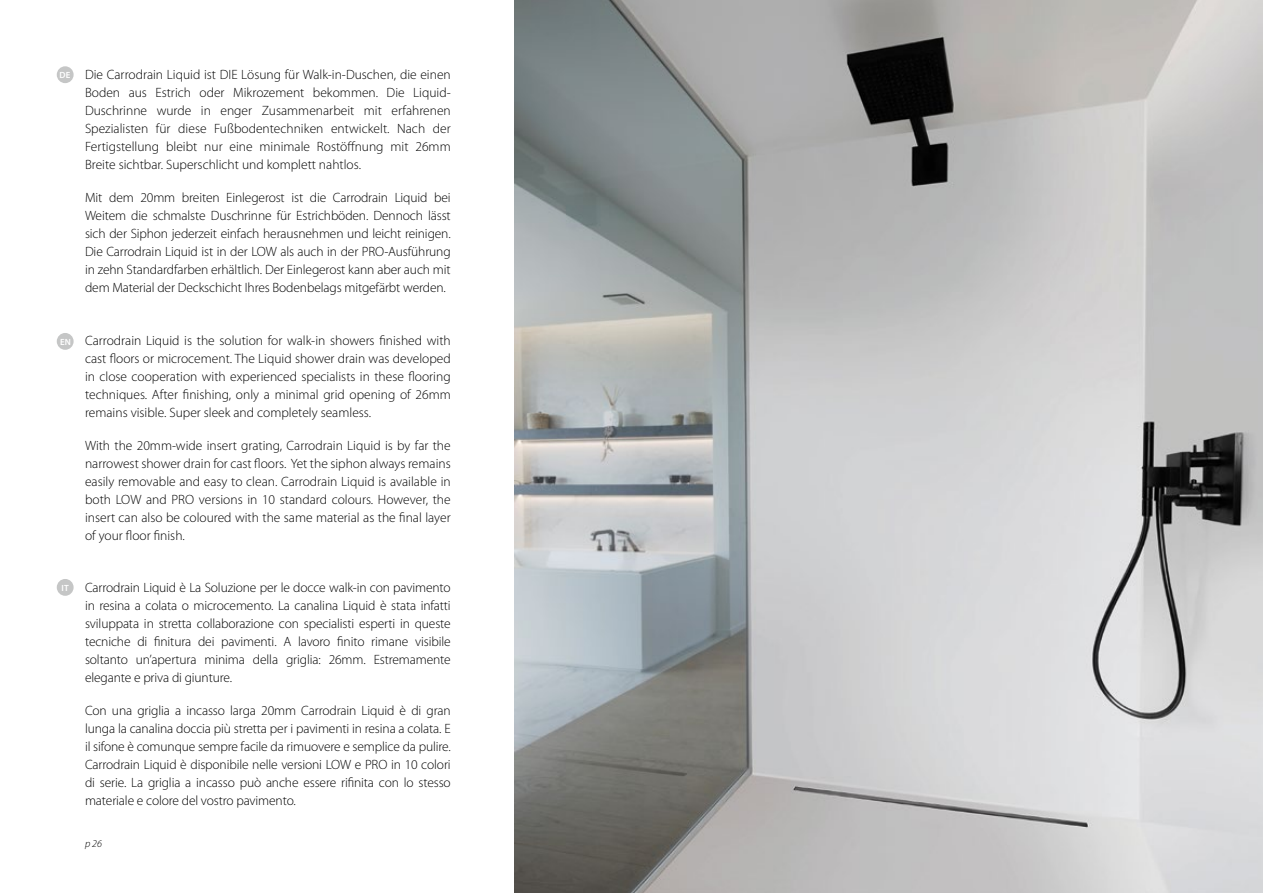
<style>
.page{position:relative;width:1263px;height:893px;background:#fff}
.page>*{position:absolute;margin:0;border:0;box-sizing:border-box;transform-origin:0 0}
.t1{font:300 13.5px/18px "Myriad Pro";letter-spacing:-.005em;color:#000;text-align:justify}
.t2{font:italic 300 10.5px "Myriad Pro";color:#000}
.t3{font:600 9px "Myriad Pro";color:#fff}
</style>
<div class="page">
<div style="left:57px;top:66px;width:17px;height:17px;background:#c5c6c6;border-radius:50%"></div>
<div style="left:57px;top:333px;width:17px;height:17px;background:#c5c6c6;border-radius:50%"></div>
<div style="left:57px;top:579px;width:17px;height:17px;background:#c5c6c6;border-radius:50%"></div>
<img style="left:514px;top:0;width:749px;height:893px">
<p class="t3" style="left:59px;top:69px;width:12px">DE</p>
<p class="t3" style="left:60px;top:336px;width:12px">EN</p>
<p class="t3" style="left:62px;top:582px;width:9px">IT</p>
<p class="t1" style="left:85px;top:66px;width:367px">Die Carrodrain Liquid ist DIE Lösung für Walk-in-Duschen, die einen Boden aus Estrich oder Mikrozement bekommen. Die Liquid-Duschrinne wurde in enger Zusammenarbeit mit erfahrenen Spezialisten für diese Fußbodentechniken entwickelt. Nach der Fertigstellung bleibt nur eine minimale Rostöffnung mit 26mm Breite sichtbar. Superschlicht und komplett nahtlos.</p>
<p class="t1" style="left:85px;top:189px;width:367px">Mit dem 20mm breiten Einlegerost ist die Carrodrain Liquid bei Weitem die schmalste Duschrinne für Estrichböden. Dennoch lässt sich der Siphon jederzeit einfach herausnehmen und leicht reinigen.<br>Die Carrodrain Liquid ist in der LOW als auch in der PRO-Ausführung in zehn Standardfarben erhältlich. Der Einlegerost kann aber auch mit dem Material der Deckschicht Ihres Bodenbelags mitgefärbt werden.</p>
<p class="t1" style="left:85px;top:331px;width:367px">Carrodrain Liquid is the solution for walk-in showers finished with cast floors or microcement. The Liquid shower drain was developed in close cooperation with experienced specialists in these flooring techniques. After finishing, only a minimal grid opening of 26mm remains visible. Super sleek and completely seamless.</p>
<p class="t1" style="left:85px;top:436px;width:367px">With the 20mm-wide insert grating, Carrodrain Liquid is by far the narrowest shower drain for cast floors. Yet the siphon always remains easily removable and easy to clean. Carrodrain Liquid is available in both LOW and PRO versions in 10 standard colours. However, the insert can also be coloured with the same material as the final layer of your floor finish.</p>
<p class="t1" style="left:85px;top:579px;width:367px">Carrodrain Liquid è La Soluzione per le docce walk-in con pavimento in resina a colata o microcemento. La canalina Liquid è stata infatti sviluppata in stretta collaborazione con specialisti esperti in queste tecniche di finitura dei pavimenti. A lavoro finito rimane visibile soltanto un’apertura minima della griglia: 26mm. Estremamente elegante e priva di giunture.</p>
<p class="t1" style="left:85px;top:701px;width:367px">Con una griglia a incasso larga 20mm Carrodrain Liquid è di gran lunga la canalina doccia più stretta per i pavimenti in resina a colata. E il sifone è comunque sempre facile da rimuovere e semplice da pulire.<br>Carrodrain Liquid è disponibile nelle versioni LOW e PRO in 10 colori di serie. La griglia a incasso può anche essere rifinita con lo stesso materiale e colore del vostro pavimento.</p>
<p class="t2" style="left:85px;top:837px;width:18px">p 26</p>
</div>
